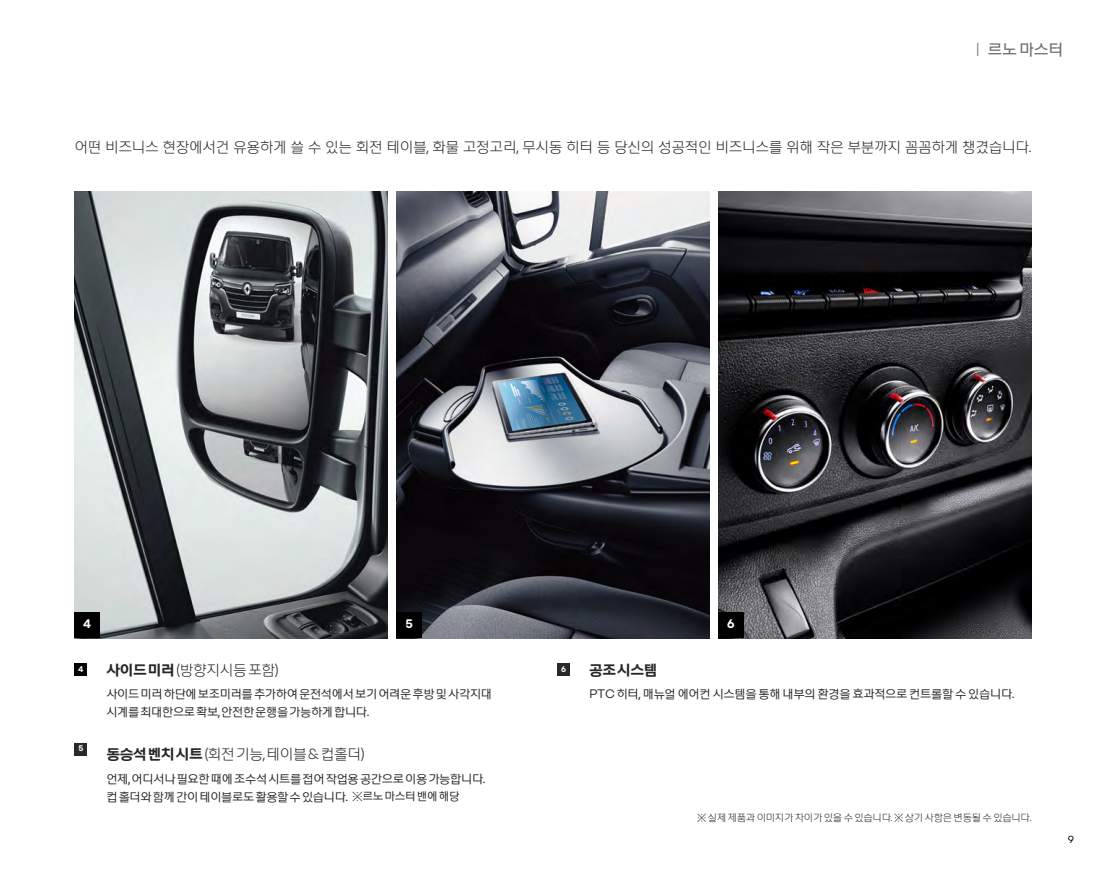
<style>
.page{position:relative;width:1106px;height:872px;background:#fff}
.page>*{position:absolute;margin:0;border:0;box-sizing:border-box;transform-origin:0 0}
.t1{font:18px "Nouvel RKR";color:#6d6e71}
.t2{font:300 16.5px "Nouvel RKR";letter-spacing:-.03em;color:#292829}
.t3{font:700 16.5px "Nouvel RKR";color:#292829}
.t4{font:13.5px/18px "Nouvel RKR";letter-spacing:-.03em;color:#292829}
.t5{font:700 13.5px "Nouvel R";color:#fff}
.t6{font:300 11.25px "Nouvel RKR";letter-spacing:-.03em;color:#292829}
.t7{font:11.25px "Nouvel R";color:#000}
.t8{font:700 9px "Nouvel R";color:#fff}
.s1{font-weight:300;font-size:16.2px}
.s2{font-weight:700}
.s3{font-size:12.75px}
</style>
<div class="page">
<img style="left:718px;top:191px;width:313px;height:447px">
<img style="left:396px;top:191px;width:313px;height:447px">
<div style="left:396px;top:612px;width:26px;height:26px;background:#000"></div>
<div style="left:718px;top:612px;width:25px;height:26px;background:#000"></div>
<img style="left:74px;top:191px;width:314px;height:447px">
<div style="left:74px;top:612px;width:26px;height:26px;background:#000"></div>
<div style="left:74px;top:742px;width:13px;height:13px;background:#292829"></div>
<div style="left:557px;top:663px;width:13px;height:13px;background:#292829"></div>
<div style="left:74px;top:663px;width:13px;height:13px;background:#000"></div>
<h1 class="t1" style="left:975px;top:37px;width:90px"><span class="s1">|</span> 르노 마스터</h1>
<p class="t2" style="left:74px;top:136px;width:958px">어떤 비즈니스 현장에서건 유용하게 쓸 수 있는 회전 테이블, 화물 고정고리, 무시동 히터 등 당신의 성공적인 비즈니스를 위해 작은 부분까지 꼼꼼하게 챙겼습니다.</p>
<p class="t5" style="left:83px;top:615px;width:9px">4</p>
<p class="t5" style="left:405px;top:615px;width:9px">5</p>
<p class="t5" style="left:727px;top:615px;width:9px">6</p>
<p class="t2" style="left:106px;top:659px;width:174px"><span class="s2">사이드 미러</span>(방향지시등 포함)</p>
<p class="t4" style="left:106px;top:684px;width:387px">사이드 미러 하단에 보조미러를 추가하여 운전석에서 보기 어려운 후방 및 사각지대 시계를 최대한으로 확보, 안전한 운행을 가능하게 합니다.</p>
<p class="t2" style="left:106px;top:743px;width:260px"><span class="s2">동승석 벤치 시트</span>(회전 기능, 테이블 &amp; 컵홀더)</p>
<p class="t4" style="left:106px;top:768px;width:381px">언제, 어디서나 필요한 때에 조수석 시트를 접어 작업용 공간으로 이용 가능합니다. 컵 홀더와 함께 간이 테이블로도 활용할 수 있습니다. <span class="s3">※르노 마스터 밴에 해당</span></p>
<p class="t3" style="left:589px;top:659px;width:70px">공조 시스템</p>
<p class="t4" style="left:589px;top:684px;width:427px">PTC 히터, 매뉴얼 에어컨 시스템을 통해 내부의 환경을 효과적으로 컨트롤할 수 있습니다.</p>
<p class="t8" style="left:78px;top:663px;width:7px">4</p>
<p class="t8" style="left:561px;top:663px;width:7px">6</p>
<p class="t8" style="left:78px;top:742px;width:6px">5</p>
<p class="t6" style="left:697px;top:810px;width:336px">※ 실제 제품과 이미지가 차이가 있을 수 있습니다. ※ 상기 사항은 변동될 수 있습니다.</p>
<p class="t7" style="left:1067px;top:832px;width:8px">9</p>
</div>
